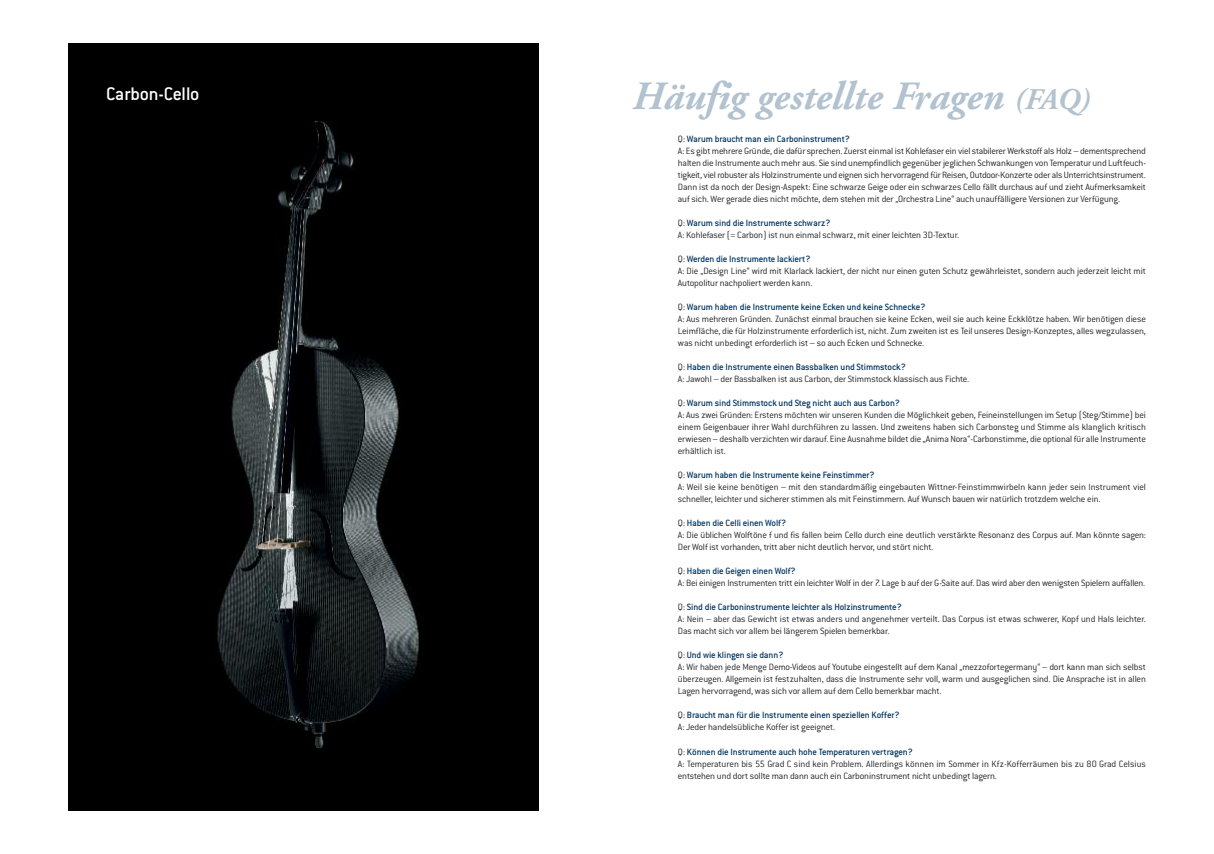
<style>
.page{position:relative;width:1214px;height:854px;background:#fff}
.page>*{position:absolute;margin:0;border:0;box-sizing:border-box;transform-origin:0 0}
.t1{font:40px "Adobe Garamond Bold Italic Os F";color:#b3c2cf}
.t2{font:500 20px "Conduit ITC";letter-spacing:-.015em;color:#fff}
.t3{font:300 10px/12px "Conduit ITC";letter-spacing:-.015em;color:#272526}
.t4{font:500 10px/12px "Conduit ITC";letter-spacing:-.015em;color:#00345f}
.s1{font-size:30px}
.s2{font-weight:500;color:#00345f}
.s3{font-weight:300;color:#272526}
</style>
<div class="page">
<img style="left:68px;top:44px;width:471px;height:765px">
<h2 class="t2" style="left:106px;top:87px;width:95px">Carbon-Cello</h2>
<h1 class="t1" style="left:632px;top:81px;width:459px">Häufig gestellte Fragen <span class="s1">(FAQ)</span></h1>
<p class="t3" style="left:677px;top:134px;width:469px">Q: <span class="s2">Warum braucht man ein Carboninstrument?<br></span>A: Es gibt mehrere Gründe, die dafür sprechen. Zuerst einmal ist Kohlefaser ein viel stabilerer Werkstoff als Holz – dementsprechend halten die Instrumente auch mehr aus. Sie sind unempfindlich gegenüberjeglichen Schwankungen von Temperatur und Luftfeuch&shy;tigkeit, viel robuster als Holzinstrumente und eignen sich hervorragend für Reisen, Outdoor-Konzerte oder als Unterrichtsinstrument.<br>Dann ist da noch der Design-Aspekt: Eine schwarze Geige oder ein schwarzes Cello fällt durchaus auf und zieht Aufmerksamkeit auf sich. Wer gerade dies nicht möchte, dem stehen mit der „Orchestra Line“ auch unauffälligere Versionen zur Verfügung.</p>
<p class="t3" style="left:677px;top:218px;width:283px">Q: <span class="s2">Warum sind die Instrumente schwarz?<br></span>A: Kohlefaser (= Carbon) ist nun einmal schwarz, mit einer leichten 3D-Textur.</p>
<p class="t3" style="left:677px;top:254px;width:469px">Q: <span class="s2">Werden die Instrumente lackiert?<br></span>A: Die „Design Line“ wird mit Klarlack lackiert, der nicht nur einen guten Schutz gewährleistet, sondern auch jederzeit leicht mit<br>Autopolitur nachpoliert werden kann.</p>
<p class="t3" style="left:677px;top:302px;width:469px">Q: <span class="s2">Warum haben die Instrumente keine Ecken und keine Schnecke?<br></span>A: Aus mehreren Gründen. Zunächst einmal brauchen sie keine Ecken, weil sie auch keine Eckklötze haben. Wir benötigen diese Leimfläche, die für Holzinstrumente erforderlich ist, nicht. Zum zweiten ist es Teil unseres Design-Konzeptes, alles wegzulassen, was nicht unbedingt erforderlich ist – so auch Ecken und Schnecke.</p>
<p class="t3" style="left:677px;top:362px;width:293px">Q: <span class="s2">Haben die Instrumente einen Bassbalken und Stimmstock?<br></span>A: Jawohl – der Bassbalken ist aus Carbon, der Stimmstock klassisch aus Fichte.</p>
<p class="t3" style="left:677px;top:398px;width:469px">Q: <span class="s2">Warum sind Stimmstock und Steg nicht auch aus Carbon?<br></span>A: Aus zwei Gründen: Erstens möchten wir unseren Kunden die Möglichkeit geben, Feineinstellungen im Setup (Steg/Stimme) bei einem Geigenbauer ihrer Wahl durchführen zu lassen. Und zweitens haben sich Carbonsteg und Stimme als klanglich kritisch erwiesen – deshalb verzichtenwir darauf. Eine Ausnahme bildet die „Anima Nora“-Carbonstimme, die optional für alle Instrumente erhältlich ist.</p>
<p class="t3" style="left:677px;top:470px;width:469px">Q: <span class="s2">Warum haben die Instrumente keine Feinstimmer?<br></span>A: Weil sie keine benötigen – mit den standardmäßig eingebauten Wittner-Feinstimmwirbeln kann jeder sein Instrument viel schneller, leichter und sicherer stimmen als mit Feinstimmern. Auf Wunsch bauen wir natürlich trotzdem welche ein.</p>
<p class="t3" style="left:677px;top:518px;width:469px">Q: <span class="s2">Haben die Celli einen Wolf?<br></span>A: Die üblichen Wolftöne f und fis fallen beim Cello durch eine deutlich verstärkte Resonanz des Corpus auf. Man könnte sagen:<br>Der Wolf ist vorhanden, tritt aber nicht deutlich hervor, und stört nicht.</p>
<p class="t3" style="left:677px;top:566px;width:469px">Q: <span class="s2">Haben die Geigen einen Wolf?<br></span>A: Bei einigen Instrumenten tritt ein leichter Wolf in der 7. Lage b auf der G-Saite auf. Das wird aber den wenigsten Spielern auffallen.</p>
<p class="t3" style="left:677px;top:602px;width:469px">Q: <span class="s2">Sind die Carboninstrumente leichter als Holzinstrumente?<br></span>A: Nein – aber das Gewicht ist etwas anders und angenehmer verteilt. Das Corpus ist etwas schwerer, Kopf und Hals leichter.<br>Das macht sich vor allem bei längerem Spielen bemerkbar.</p>
<p class="t3" style="left:677px;top:650px;width:469px">Q: <span class="s2">Und wie klingen sie dann?<br></span>A: Wir haben jede Menge Demo-Videos auf Youtube eingestellt auf dem Kanal „mezzofortegermany“ – dort kann man sich selbst überzeugen. Allgemein ist festzuhalten, dass die Instrumente sehr voll, warm und ausgeglichen sind. Die Ansprache ist in allen Lagen hervorragend, was sich vor allem auf dem Cello bemerkbar macht.</p>
<p class="t4" style="left:677px;top:710px;width:223px"><span class="s3">Q:</span> Braucht man für die Instrumente einen speziellen Koffer?<br><span class="s3">A: Jeder handelsübliche Koffer ist geeignet.</span></p>
<p class="t3" style="left:677px;top:746px;width:469px">Q: <span class="s2">Können die Instrumente auch hohe Temperaturen vertragen?<br></span>A: Temperaturen bis 55 Grad C sind kein Problem. Allerdings können im Sommer in Kfz-Kofferräumen bis zu 80 Grad Celsius entstehen und dort sollte man dann auch ein Carboninstrument nicht unbedingt lagern.</p>
</div>
